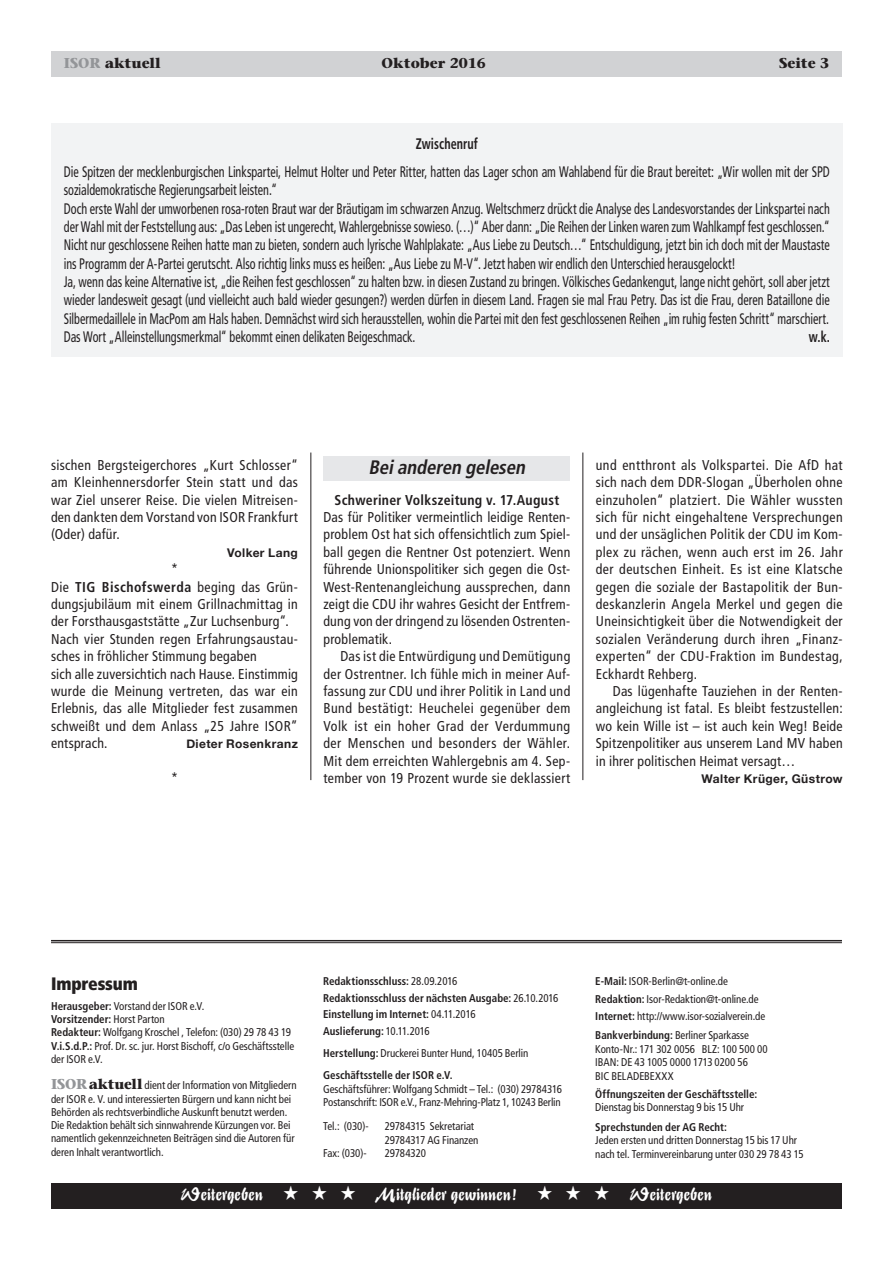
<style>
.page{position:relative;width:893px;height:1263px;background:#fff}
.page>*{position:absolute;margin:0;border:0;box-sizing:border-box;transform-origin:0 0}
.t1{font:19.5px "Stentor T";letter-spacing:.005em;color:#fff;scale:.95 1}
.t2{font:italic 700 condensed 19.5px "Frutiger LT Std";color:#231f20}
.t3{font:900 condensed 18px "Frutiger LT Std";letter-spacing:-.01em;color:#231f20}
.t4{font:condensed 15.3px/18.3px "Frutiger LT Std";color:#231f20;scale:.8 1}
.t5{font:700 condensed 15.3px "Frutiger LT Std";letter-spacing:.005em;color:#231f20;scale:.8 1}
.t6{font:condensed 14.25px/17.4px "Frutiger LT Std";letter-spacing:.02em;color:#231f20;text-align:justify}
.t7{font:700 condensed 14.25px "Frutiger LT Std";letter-spacing:.02em;color:#231f20}
.t8{font:700 14.25px "Stone Serif Std";color:#231f20}
.t9{font:700 12px "Helvetica Neue";letter-spacing:.035em;color:#231f20}
.t10{font:condensed 11.25px/13.2px "Frutiger LT Std";letter-spacing:-.005em;color:#231f20}
.t11{font:700 condensed 11.25px/16.5px "Frutiger LT Std";color:#231f20}
.s1{color:#939598}
.s2{font-weight:700}
.s3{font-family:"Stone Serif Std";font-weight:700;font-stretch:normal;font-size:14.25px;color:#939598}
.s4{font-family:"Stone Serif Std";font-weight:700;font-stretch:normal;font-size:14.25px}
.s5{font-weight:400}
.s6{font-family:"European Pi One"}
</style>
<div class="page">
<div style="left:51px;top:51px;width:791px;height:26px;background:#d1d2d4"></div>
<div style="left:51px;top:1183px;width:791px;height:25px;background:#231f20"></div>
<hr style="left:583px;top:452px;width:1px;height:328px;background:#231f20">
<hr style="left:311px;top:452px;width:1px;height:328px;background:#231f20">
<div style="left:323px;top:456px;width:247px;height:24px;background:#e6e7e9"></div>
<div style="left:51px;top:123px;width:792px;height:234px;background:#f2f3f4"></div>
<hr style="left:51px;top:940px;width:791px;height:1px;background:#231f20">
<hr style="left:51px;top:942px;width:791px;height:1px;background:#231f20">
<p class="t8" style="left:64px;top:54px;width:99px"><span class="s1">ISOR</span> aktuell</p>
<p class="t8" style="left:382px;top:54px;width:106px">Oktober 2016</p>
<p class="t8" style="left:779px;top:54px;width:52px">Seite 3</p>
<p class="t5" style="left:416px;top:135px;width:79px">Zwischenruf</p>
<p class="t4" style="left:64px;top:163px;width:959px">Die Spitzen der mecklenburgischen Linkspartei, Helmut Holter und Peter Ritter, hatten das Lager schon am Wahlabend für die Braut bereitet: „Wir wollen mit der SPD sozialdemokratische Regierungsarbeit leisten.“<br>Doch erste Wahl der umworbenen rosa-roten Braut war der Bräutigam im schwarzen Anzug. Weltschmerz drückt die Analyse des Landesvorstandes der Linkspartei nach der Wahl mit der Feststellung aus: „Das Leben ist ungerecht, Wahlergebnisse sowieso. (…)“ Aber dann: „Die Reihen der Linken waren zum Wahlkampf fest geschlossen.“ Nicht nur geschlossene Reihen hatte man zu bieten, sondern auch lyrische Wahlplakate: „Aus Liebe zu Deutsch…“ Entschuldigung, jetzt bin ich doch mit der Maustaste ins Programm der A-Partei gerutscht. Also richtig links muss es heißen: „Aus Liebe zu M-V“. Jetzt haben wir endlich den Unterschied herausgelockt!<br>Ja, wenn das keine Alternative ist, „die Reihen fest geschlossen“ zu halten bzw. in diesen Zustand zu bringen. Völkisches Gedankengut, lange nicht gehört, soll aber jetzt wieder landesweit gesagt (und vielleicht auch bald wieder gesungen?) werden dürfen in diesem Land. Fragen sie mal Frau Petry. Das ist die Frau, deren Bataillone die Silbermedaillele in MacPom am Hals haben. Demnächst wird sich herausstellen, wohin die Partei mit den fest geschlossenen Reihen „im ruhig festen Schritt“ marschiert.<br>Das Wort „Alleinstellungsmerkmal“ bekommt einen delikaten Beigeschmack.</p>
<p class="t5" style="left:809px;top:327px;width:28px">w.k.</p>
<p class="t6" style="left:51px;top:456px;width:248px">sischen Bergsteigerchores „Kurt Schlosser“ am Kleinhennersdorfer Stein statt und das war Ziel unserer Reise. Die vielen Mitreisen&shy;den dankten dem Vorstand von ISOR Frankfurt (Oder) dafür.</p>
<p class="t9" style="left:227px;top:543px;width:72px">Volker Lang</p>
<p class="t6" style="left:51px;top:561px;width:248px;text-align:left;text-indent:120px">*<br>Die <span class="s2">TIG Bischofswerda</span> beging das Grün&shy;dungsjubiläum mit einem Grillnachmittag in der Forsthausgaststätte „Zur Luchsenburg“.<br>Nach vier Stunden regen Erfahrungsaustau&shy;sches in fröhlicher Stimmung begaben<br>sich alle zuversichtich nach Hause. Einstimmig wurde die Meinung vertreten, das war ein Erlebnis, das alle Mitglieder fest zusammen schweißt und dem Anlass „25 Jahre ISOR” entsprach.</p>
<p class="t9" style="left:186px;top:735px;width:113px">Dieter Rosenkranz</p>
<p class="t6" style="left:171px;top:769px;width:8px">*</p>
<h1 class="t2" style="left:369px;top:456px;width:162px">Beianderen gelesen</h1>
<p class="t7" style="left:335px;top:491px;width:226px">Schweriner Volkszeitung v. 17.August</p>
<p class="t6" style="left:323px;top:508px;width:248px">Das für Politiker vermeintlich leidige Renten&shy;problem Ost hat sich offensichtlich zum Spiel&shy;ball gegen die Rentner Ost potenziert. Wenn führende Unionspolitiker sich gegen die Ost-West-Rentenangleichung aussprechen, dann zeigt die CDU ihr wahres Gesicht der Entfrem&shy;dung von der dringend zu lösenden Ostrenten&shy;problematik.</p>
<p class="t6" style="left:323px;top:648px;width:248px;text-indent:17px">Das ist die Entwürdigung und Demütigung der Ostrentner. Ich fühle mich in meiner Auf&shy;fassung zur CDU und ihrer Politik in Land und Bund bestätigt: Heuchelei gegenüber dem Volk ist ein hoher Grad der Verdummung der Menschen und besonders der Wähler.<br>Mit dem erreichten Wahlergebnis am 4. Sep&shy;tember von 19 Prozent wurde sie deklassiert</p>
<p class="t6" style="left:596px;top:456px;width:248px">und entthront als Volkspartei. Die AfD hat sich nach dem DDR-Slogan „Überholen ohne einzuholen“ platziert. Die Wähler wussten sich für nicht eingehaltene Versprechungen und der unsäglichen Politik der CDU im Kom&shy;plex zu rächen, wenn auch erst im 26. Jahr der deutschen Einheit. Es ist eine Klatsche gegen die soziale der Bastapolitik der Bun&shy;deskanzlerin Angela Merkel und gegen die Uneinsichtigkeit über die Notwendigkeit der sozialen Veränderung durch ihren „Finanz&shy;experten“ der CDU-Fraktion im Bundestag, Eckhardt Rehberg.</p>
<p class="t6" style="left:596px;top:682px;width:248px;text-indent:17px">Das lügenhafte Tauziehen in der Renten&shy;angleichung ist fatal. Es bleibt festzustellen: wo kein Wille ist – ist auch kein Weg! Beide Spitzenpolitiker aus unserem Land MV haben in ihrer politischen Heimat versagt…</p>
<p class="t9" style="left:701px;top:769px;width:143px">Walter Krüger, Güstrow</p>
<p class="t3" style="left:51px;top:973px;width:88px">Impressum</p>
<p class="t10" style="left:51px;top:999px;width:245px"><span class="s2">Herausgeber:</span> Vorstand der ISOR e.V.<br><span class="s2">Vorsitzender:</span> Horst Parton<br><span class="s2">Redakteur:</span> Wolfgang Kroschel , Telefon: (030) 29 78 43 19<br><span class="s2">V.i.S.d.P.:</span> Prof. Dr. sc. jur. Horst Bischoff, c/o Geschäftsstelle der ISOR e.V.</p>
<p class="t10" style="left:51px;top:1079px;width:247px"><span class="s3">ISOR</span><span class="s4">aktuell</span> dient der Information von Mitgliedern der ISOR e. V. und interessierten Bürgern und kann nicht bei Behörden als rechtsverbindliche Auskunft benutzt werden.<br>Die Redaktion behält sich sinnwahrende Kürzungen vor. Bei namentlich gekennzeichneten Beiträgen sind die Autoren für deren Inhalt verantwortlich.</p>
<p class="t11" style="left:323px;top:973px;width:237px">Redaktionsschluss: <span class="s5">28.09.2016<br></span>Redaktionsschluss der nächsten Ausgabe: <span class="s5">26.10.2016<br></span>Einstellung im Internet: <span class="s5">04.11.2016<br></span>Auslieferung: <span class="s5">10.11.2016</span></p>
<p class="t11" style="left:323px;top:1042px;width:207px;line-height:22.2px">Herstellung: <span class="s5">Druckerei Bunter Hund, 10405 Berlin<br></span>Geschäftsstelle der ISOR e.V.</p>
<p class="t10" style="left:323px;top:1082px;width:240px">Geschäftsführer: Wolfgang Schmidt – Tel.: (030) 29784316<br>Postanschrift: ISOR e.V., Franz-Mehring-Platz 1, 10243 Berlin</p>
<p class="t10" style="left:323px;top:1120px;width:47px">Tel.: (030)-</p>
<p class="t10" style="left:385px;top:1120px;width:95px">29784315 Sekretariat<br>29784317 AG Finanzen</p>
<p class="t10" style="left:323px;top:1147px;width:45px">Fax: (030)-</p>
<p class="t10" style="left:385px;top:1147px;width:43px">29784320</p>
<p class="t10" style="left:595px;top:972px;width:165px;line-height:18px"><span class="s2">E-Mail:</span> ISOR-Berlin@t-online.de<br><span class="s2">Redaktion:</span> Isor-Redaktion@t-online.de</p>
<p class="t10" style="left:595px;top:1006px;width:171px;line-height:19.5px"><span class="s2">Internet:</span> http://www.isor-sozialverein.de<br><span class="s2">Bankverbindung:</span> Berliner Sparkasse</p>
<p class="t10" style="left:595px;top:1042px;width:174px">Konto-Nr.: 171 302 0056 BLZ: 100 500 00<br>IBAN: DE 43 1005 0000 1713 0200 56<br>BIC BELADEBEXXX</p>
<p class="t11" style="left:595px;top:1086px;width:163px">Öffnungszeiten der Geschäftsstelle:</p>
<p class="t10" style="left:595px;top:1101px;width:150px">Dienstag bis Donnerstag 9 bis 15 Uhr</p>
<p class="t11" style="left:595px;top:1119px;width:133px">Sprechstunden der AG Recht:</p>
<p class="t10" style="left:595px;top:1134px;width:210px">Jeden ersten und dritten Donnerstag 15 bis 17 Uhr nach tel. Terminvereinbarung unter 030 29 78 43 15</p>
<h1 class="t1" style="left:181px;top:1182px;width:561px">Weitergeben <span class="s6">( ( (</span> Mitglieder gewinnen! <span class="s6">( ( (</span> Weitergeben</h1>
</div>
